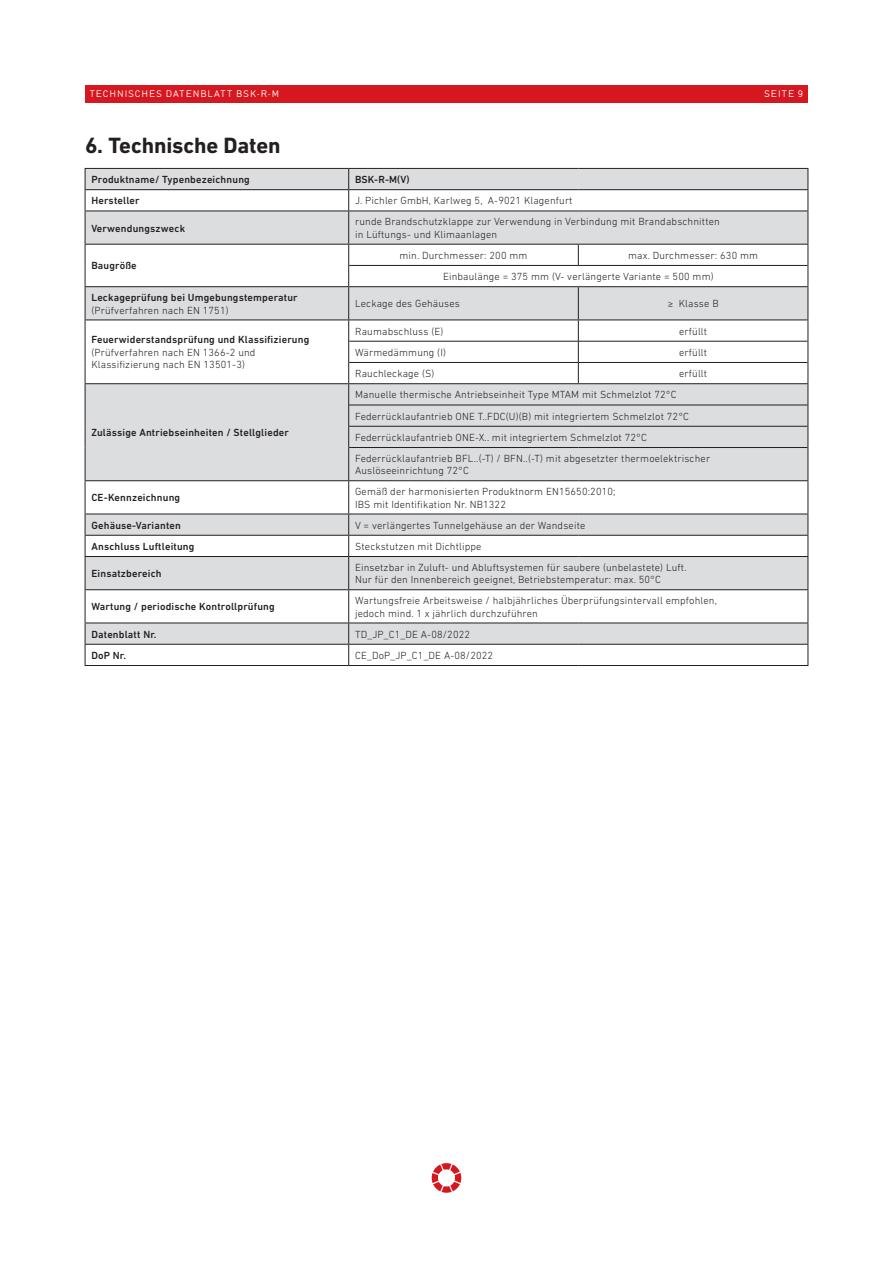
<style>
.page{position:relative;width:893px;height:1263px;background:#fff}
.page>*{position:absolute;margin:0;border:0;box-sizing:border-box;transform-origin:0 0}
.t1{font:700 22.5px "DIN Next LT Pro";letter-spacing:-.005em;color:#231f20}
.t2{font:300 10.5px/12.6px "DIN Next LT Pro";letter-spacing:.015em;color:#231f20}
.t3{font:500 10.5px "DIN Next LT Pro";letter-spacing:.015em;color:#231f20}
.t4{font:9px "DIN17 SB";letter-spacing:.115em;color:#fff}
</style>
<div class="page">
<div style="left:85px;top:85px;width:723px;height:17px;background:#d7171f"></div>
<svg style="left:432px;top:1163px;width:29px;height:30px"></svg>
<svg style="left:86px;top:169px;width:721px;height:475px;fill:#dcdddf"></svg>
<hr style="left:85px;top:168px;width:264px;height:1px;background:#231f20">
<hr style="left:349px;top:168px;width:229px;height:1px;background:#231f20">
<hr style="left:578px;top:168px;width:230px;height:1px;background:#231f20">
<hr style="left:85px;top:189px;width:264px;height:1px;background:#231f20">
<svg style="left:85px;top:169px;width:1px;height:41px"></svg>
<hr style="left:349px;top:189px;width:229px;height:1px;background:#231f20">
<svg style="left:348px;top:169px;width:1px;height:41px"></svg>
<hr style="left:578px;top:189px;width:230px;height:1px;background:#231f20">
<svg style="left:807px;top:169px;width:1px;height:41px"></svg>
<hr style="left:85px;top:210px;width:264px;height:1px;background:#231f20">
<hr style="left:85px;top:211px;width:1px;height:33px;background:#231f20">
<hr style="left:349px;top:210px;width:229px;height:1px;background:#231f20">
<hr style="left:348px;top:211px;width:1px;height:33px;background:#231f20">
<hr style="left:578px;top:210px;width:230px;height:1px;background:#231f20">
<hr style="left:807px;top:211px;width:1px;height:33px;background:#231f20">
<hr style="left:85px;top:244px;width:264px;height:1px;background:#231f20">
<hr style="left:349px;top:244px;width:229px;height:1px;background:#231f20">
<hr style="left:578px;top:244px;width:230px;height:1px;background:#231f20">
<svg style="left:85px;top:245px;width:1px;height:41px"></svg>
<hr style="left:85px;top:383px;width:264px;height:1px;background:#231f20">
<hr style="left:349px;top:383px;width:229px;height:1px;background:#231f20">
<hr style="left:578px;top:383px;width:230px;height:1px;background:#231f20">
<svg style="left:85px;top:320px;width:1px;height:127px"></svg>
<svg style="left:348px;top:320px;width:1px;height:127px"></svg>
<svg style="left:807px;top:320px;width:1px;height:127px"></svg>
<hr style="left:85px;top:447px;width:1px;height:33px;background:#231f20">
<hr style="left:348px;top:447px;width:1px;height:33px;background:#231f20">
<hr style="left:807px;top:447px;width:1px;height:33px;background:#231f20">
<hr style="left:85px;top:480px;width:264px;height:1px;background:#231f20">
<hr style="left:85px;top:481px;width:1px;height:32px;background:#231f20">
<hr style="left:349px;top:480px;width:229px;height:1px;background:#231f20">
<hr style="left:348px;top:481px;width:1px;height:32px;background:#231f20">
<hr style="left:578px;top:480px;width:230px;height:1px;background:#231f20">
<hr style="left:807px;top:481px;width:1px;height:32px;background:#231f20">
<hr style="left:85px;top:513px;width:264px;height:1px;background:#231f20">
<hr style="left:349px;top:513px;width:229px;height:1px;background:#231f20">
<hr style="left:578px;top:513px;width:230px;height:1px;background:#231f20">
<hr style="left:85px;top:535px;width:264px;height:1px;background:#231f20">
<svg style="left:85px;top:514px;width:1px;height:42px"></svg>
<hr style="left:349px;top:535px;width:229px;height:1px;background:#231f20">
<svg style="left:348px;top:514px;width:1px;height:42px"></svg>
<hr style="left:578px;top:535px;width:230px;height:1px;background:#231f20">
<svg style="left:807px;top:514px;width:1px;height:42px"></svg>
<hr style="left:85px;top:556px;width:264px;height:1px;background:#231f20">
<hr style="left:85px;top:557px;width:1px;height:32px;background:#231f20">
<hr style="left:349px;top:556px;width:229px;height:1px;background:#231f20">
<hr style="left:348px;top:557px;width:1px;height:32px;background:#231f20">
<hr style="left:578px;top:556px;width:230px;height:1px;background:#231f20">
<hr style="left:807px;top:557px;width:1px;height:32px;background:#231f20">
<hr style="left:85px;top:589px;width:264px;height:1px;background:#231f20">
<hr style="left:85px;top:590px;width:1px;height:32px;background:#231f20">
<hr style="left:349px;top:589px;width:229px;height:1px;background:#231f20">
<hr style="left:348px;top:590px;width:1px;height:32px;background:#231f20">
<hr style="left:578px;top:589px;width:230px;height:1px;background:#231f20">
<hr style="left:807px;top:590px;width:1px;height:32px;background:#231f20">
<hr style="left:85px;top:622px;width:264px;height:1px;background:#231f20">
<hr style="left:349px;top:622px;width:229px;height:1px;background:#231f20">
<hr style="left:578px;top:622px;width:230px;height:1px;background:#231f20">
<hr style="left:85px;top:644px;width:264px;height:1px;background:#231f20">
<svg style="left:85px;top:623px;width:1px;height:42px"></svg>
<hr style="left:349px;top:644px;width:229px;height:1px;background:#231f20">
<svg style="left:348px;top:623px;width:1px;height:42px"></svg>
<hr style="left:578px;top:644px;width:230px;height:1px;background:#231f20">
<svg style="left:807px;top:623px;width:1px;height:42px"></svg>
<hr style="left:85px;top:665px;width:264px;height:1px;background:#231f20">
<hr style="left:349px;top:665px;width:229px;height:1px;background:#231f20">
<hr style="left:578px;top:665px;width:230px;height:1px;background:#231f20">
<svg style="left:578px;top:245px;width:1px;height:20px"></svg>
<hr style="left:578px;top:287px;width:1px;height:32px;background:#231f20">
<hr style="left:349px;top:341px;width:229px;height:1px;background:#231f20">
<hr style="left:578px;top:341px;width:229px;height:1px;background:#231f20">
<hr style="left:349px;top:362px;width:229px;height:1px;background:#231f20">
<hr style="left:578px;top:362px;width:229px;height:1px;background:#231f20">
<svg style="left:578px;top:320px;width:1px;height:63px"></svg>
<hr style="left:349px;top:405px;width:229px;height:1px;background:#231f20">
<hr style="left:578px;top:405px;width:229px;height:1px;background:#231f20">
<hr style="left:349px;top:426px;width:229px;height:1px;background:#231f20">
<hr style="left:578px;top:426px;width:229px;height:1px;background:#231f20">
<hr style="left:349px;top:447px;width:229px;height:1px;background:#231f20">
<hr style="left:578px;top:447px;width:229px;height:1px;background:#231f20">
<hr style="left:807px;top:287px;width:1px;height:32px;background:#231f20">
<hr style="left:349px;top:319px;width:229px;height:1px;background:#231f20">
<hr style="left:578px;top:319px;width:230px;height:1px;background:#231f20">
<hr style="left:349px;top:265px;width:229px;height:1px;background:#231f20">
<hr style="left:578px;top:265px;width:229px;height:1px;background:#231f20">
<svg style="left:348px;top:245px;width:1px;height:41px"></svg>
<svg style="left:807px;top:245px;width:1px;height:41px"></svg>
<hr style="left:349px;top:286px;width:229px;height:1px;background:#231f20">
<hr style="left:578px;top:286px;width:230px;height:1px;background:#231f20">
<hr style="left:85px;top:286px;width:264px;height:1px;background:#231f20">
<hr style="left:85px;top:287px;width:1px;height:32px;background:#231f20">
<hr style="left:348px;top:287px;width:1px;height:32px;background:#231f20">
<hr style="left:85px;top:319px;width:264px;height:1px;background:#231f20">
<p class="t4" style="left:90px;top:88px;width:191px">TECHNISCHES DATENBLATT BSK-R-M</p>
<p class="t4" style="left:764px;top:88px;width:40px">SEITE 9</p>
<h1 class="t1" style="left:85px;top:132px;width:197px">6. Technische Daten</h1>
<p class="t3" style="left:91px;top:173px;width:160px">Produktname/ Typenbezeichnung</p>
<p class="t3" style="left:355px;top:173px;width:56px">BSK-R-M(V)</p>
<p class="t3" style="left:91px;top:195px;width:50px">Hersteller</p>
<p class="t2" style="left:355px;top:194px;width:219px">J. Pichler GmbH, Karlweg 5, A-9021 Klagenfurt</p>
<p class="t3" style="left:91px;top:222px;width:95px">Verwendungszweck</p>
<p class="t2" style="left:355px;top:215px;width:366px">runde Brandschutzklappe zur Verwendung in Verbindung mit Brandabschnitten in Lüftungs- und Klimaanlagen</p>
<p class="t3" style="left:91px;top:260px;width:47px">Baugröße</p>
<p class="t2" style="left:400px;top:249px;width:129px">min. Durchmesser: 200 mm</p>
<p class="t2" style="left:443px;top:244px;width:317px;line-height:21.3px;text-indent:185px">max. Durchmesser: 630 mm<br>Einbaulänge = 375 mm (V- verlängerte Variante = 500 mm)</p>
<p class="t3" style="left:91px;top:291px;width:208px">Leckageprüfung bei Umgebungstemperatur</p>
<p class="t2" style="left:91px;top:304px;width:139px">(Prüfverfahren nach EN 1751)</p>
<p class="t3" style="left:91px;top:333px;width:219px">Feuerwiderstandsprüfung und Klassifizierung</p>
<p class="t2" style="left:91px;top:346px;width:166px">(Prüfverfahren nach EN 1366-2 und<br>Klassifizierung nach EN 13501-3)</p>
<p class="t3" style="left:91px;top:426px;width:199px">Zulässige Antriebseinheiten / Stellglieder</p>
<p class="t2" style="left:355px;top:297px;width:106px">Leckage des Gehäuses</p>
<p class="t2" style="left:668px;top:297px;width:52px">≥ Klasse B</p>
<p class="t2" style="left:355px;top:325px;width:90px">Raumabschluss (E)</p>
<p class="t2" style="left:679px;top:325px;width:29px">erfüllt</p>
<p class="t2" style="left:355px;top:346px;width:92px">Wärmedämmung (I)</p>
<p class="t2" style="left:679px;top:346px;width:29px">erfüllt</p>
<p class="t2" style="left:355px;top:367px;width:81px">Rauchleckage (S)</p>
<p class="t2" style="left:679px;top:367px;width:29px">erfüllt</p>
<p class="t2" style="left:355px;top:384px;width:357px;line-height:21.1px">Manuelle thermische Antriebseinheit Type MTAM mit Schmelzlot 72°C Federrücklaufantrieb ONE T..FDC(U)(B) mit integriertem Schmelzlot 72°C Federrücklaufantrieb ONE-X.. mit integriertem Schmelzlot 72°C Federrücklaufantrieb BFL..(-T) / BFN..(-T) mit abgesetzter thermoelektrischer</p>
<p class="t2" style="left:355px;top:464px;width:115px">Auslöseeinrichtung 72°C</p>
<p class="t3" style="left:91px;top:492px;width:90px">CE-Kennzeichnung</p>
<p class="t2" style="left:355px;top:485px;width:262px">Gemäß der harmonisierten Produktnorm EN15650:2010;<br>IBS mit Identifikation Nr. NB1322</p>
<p class="t3" style="left:91px;top:519px;width:91px">Gehäuse-Varianten</p>
<p class="t2" style="left:355px;top:519px;width:232px">V = verlängertes Tunnelgehäuse an der Wandseite</p>
<p class="t3" style="left:91px;top:540px;width:105px">Anschluss Luftleitung</p>
<p class="t2" style="left:355px;top:540px;width:128px">Steckstutzen mit Dichtlippe</p>
<p class="t3" style="left:91px;top:567px;width:72px">Einsatzbereich</p>
<p class="t2" style="left:355px;top:561px;width:333px">Einsetzbar in Zuluft- und Abluftsystemen für saubere (unbelastete) Luft.<br>Nur für den Innenbereich geeignet, Betriebstemperatur: max. 50°C</p>
<p class="t3" style="left:91px;top:601px;width:185px">Wartung / periodische Kontrollprüfung</p>
<p class="t2" style="left:355px;top:594px;width:363px">Wartungsfreie Arbeitsweise / halbjährliches Überprüfungsintervall empfohlen, jedoch mind. 1 x jährlich durchzuführen</p>
<p class="t3" style="left:91px;top:628px;width:67px">Datenblatt Nr.</p>
<p class="t2" style="left:355px;top:628px;width:116px">TD_JP_C1_DE A-08/2022</p>
<p class="t3" style="left:91px;top:649px;width:36px">DoP Nr.</p>
<p class="t2" style="left:355px;top:649px;width:140px">CE_DoP_JP_C1_DE A-08/2022</p>
</div>
